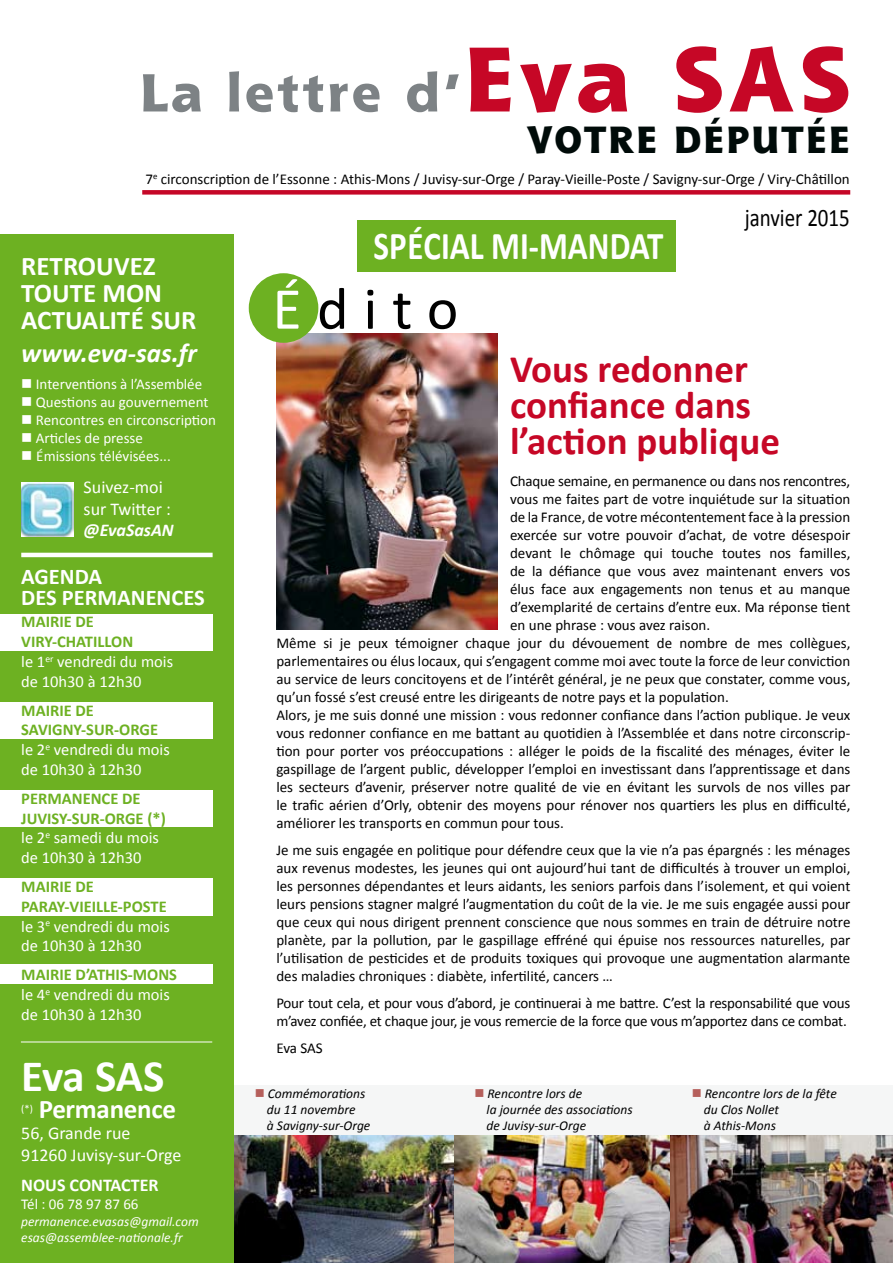
<style>
.page{position:relative;width:893px;height:1263px;background:#fff}
.page>*{position:absolute;margin:0;border:0;box-sizing:border-box;transform-origin:0 0}
.t1{font:60px "Calibri";letter-spacing:.25em;color:#000}
.t2{font:800 52.5px "Shannon ATT";letter-spacing:.055em;color:#7d8285}
.t3{font:700 45px "Calibri";letter-spacing:-.015em;color:#fff}
.t4{font:700 39.6px "Calibri";color:#fff;scale:.83 1}
.t5{font:700 39px/36px "Calibri";color:#c60726}
.t6{font:800 37.5px "Shannon ATT";letter-spacing:.04em;color:#000b09}
.t7{font:700 27px/27px "Calibri";color:#fff}
.t8{font:italic 700 27px "Calibri";color:#fff}
.t9{font:25.2px "Calibri";color:#000;scale:.83 1}
.t10{font:700 22.5px/21px "Calibri";color:#fff}
.t11{font:18px/21.6px "Calibri";color:#fff}
.t12{font:700 18px "Calibri";color:#fff}
.t13{font:italic 700 18px "Calibri";color:#fff}
.t14{font:16.5px/19.8px "Calibri";color:#fff}
.t15{font:700 16.5px/19.8px "Calibri";color:#6db122}
.t16{font:15px/18px "Calibri";color:#000;text-align:justify}
.t17{font:15px "Calibri";color:#fff}
.t18{font:italic 13.5px/16.2px "Calibri";color:#000}
.t19{font:italic 13.5px/16.2px "Calibri";color:#fff}
.t20{font:10.5px "Calibri";color:#fff}
.s1{font-size:90px;color:#c60726}
.s2{font-weight:700;color:#6db122}
.s3{font-weight:400;color:#fff}
.s4{color:#fff}
.s5{color:#b55f5b}
</style>
<div class="page">
<div style="left:234px;top:1085px;width:659px;height:74px;background:#f5f6f6"></div>
<img style="left:234px;top:1135px;width:659px;height:128px">
<div style="left:0;top:234px;width:234px;height:1029px;background:#6db122"></div>
<div style="left:142px;top:190px;width:708px;height:5px;background:#c50727"></div>
<img style="left:21px;top:482px;width:53px;height:55px">
<hr style="left:21px;top:553px;width:192px;height:4px;background:#fff">
<img style="left:276px;top:334px;width:221px;height:296px">
<div style="left:0;top:614px;width:213px;height:37px;background:#fff"></div>
<div style="left:0;top:702px;width:213px;height:37px;background:#fff"></div>
<div style="left:0;top:790px;width:213px;height:37px;background:#fff"></div>
<div style="left:0;top:878px;width:213px;height:38px;background:#fff"></div>
<hr style="left:21px;top:1042px;width:191px;height:1px;background:#fff">
<div style="left:0;top:964px;width:213px;height:20px;background:#fff"></div>
<div style="left:249px;top:273px;width:69px;height:70px;background:#6db122;border-radius:50%"></div>
<div style="left:357px;top:220px;width:319px;height:51px;background:#6db122"></div>
<h2 class="t2" style="left:140px;top:60px;width:712px">La lettre d’<span class="s1">Eva SAS</span></h2>
<h3 class="t6" style="left:527px;top:116px;width:324px">VOTRE DéPUTéE</h3>
<p class="t16" style="left:145px;top:170px;width:706px">7<sup>e</sup> circonscription de l’Essonne : Athis-Mons / Juvisy-sur-Orge / Paray-Vieille-Poste / Savigny-sur-Orge / Viry-Châtillon</p>
<h3 class="t7" style="left:21px;top:253px;width:177px">RETROUVEZ<br>TOUTE MON<br>ACTUALITé SUR</h3>
<h3 class="t8" style="left:21px;top:336px;width:177px">www.eva-sas.fr</h3>
<p class="t17" style="left:21px;top:374px;width:182px">■ Interventions à l’Assemblée</p>
<p class="t17" style="left:21px;top:392px;width:189px">■ Questions au gouvernement</p>
<p class="t17" style="left:21px;top:410px;width:196px">■ Rencontres en circonscription</p>
<p class="t17" style="left:21px;top:428px;width:123px">■ Articles de presse</p>
<p class="t17" style="left:21px;top:446px;width:151px">■ émissions télévisées...</p>
<p class="t11" style="left:84px;top:476px;width:89px">Suivez-moi sur Twitter :</p>
<p class="t13" style="left:84px;top:519px;width:92px">@EvaSasAN</p>
<h3 class="t10" style="left:21px;top:565px;width:185px">AGENDA<br>DES PERMANENCES</h3>
<p class="t14" style="left:21px;top:612px;width:153px"><span class="s2">MAIRIE DE<br>VIRY-CHATILLON<br></span>le 1<sup>er</sup> vendredi du mois de 10h30 à 12h30</p>
<p class="t14" style="left:21px;top:700px;width:150px"><span class="s2">MAIRIE DE<br>SAVIGNY-SUR-ORGE </span>le 2<sup>e</sup> vendredi du mois de 10h30 à 12h30</p>
<p class="t15" style="left:21px;top:788px;width:146px">PERMANENCE DE<br>JUVISY-SUR-ORGE (*) <span class="s3">le 2</span><sup>e</sup> <span class="s3">samedi du mois de 10h30 à 12h30</span></p>
<p class="t14" style="left:21px;top:877px;width:150px"><span class="s2">MAIRIE DE<br>PARAY-VIEILLE-POSTE </span>le 3<sup>e</sup> vendredi du mois de 10h30 à 12h30</p>
<p class="t14" style="left:21px;top:965px;width:157px"><span class="s2">MAIRIE D’ATHIS-MONS </span>le 4<sup>e</sup> vendredi du mois de 10h30 à 12h30</p>
<h3 class="t3" style="left:21px;top:1047px;width:145px">Eva SAS</h3>
<p class="t20" style="left:21px;top:1102px;width:13px">(*)</p>
<h3 class="t7" style="left:39px;top:1096px;width:139px">Permanence</h3>
<p class="t11" style="left:21px;top:1122px;width:162px">56, Grande rue<br>91260 Juvisy-sur-Orge</p>
<p class="t12" style="left:21px;top:1174px;width:139px">NOUS CONTACTER</p>
<p class="t17" style="left:21px;top:1195px;width:119px">Tél : 06 78 97 87 66</p>
<p class="t19" style="left:21px;top:1212px;width:179px">permanence.evasas@gmail.com esas@assemblee-nationale.fr</p>
<h3 class="t4" style="left:374px;top:220px;width:351px">SPéCIAL MI-MANDAT</h3>
<h1 class="t1" style="left:272px;top:271px;width:187px"><span class="s4">é</span>dito</h1>
<h3 class="t9" style="left:745px;top:202px;width:128px">janvier 2015</h3>
<h3 class="t5" style="left:510px;top:351px;width:271px">Vous redonner confiance dans l’action publique</h3>
<p class="t16" style="left:510px;top:472px;width:342px">Chaque semaine, en permanence ou dans nos rencontres,</p>
<p class="t16" style="left:510px;top:490px;width:342px">vous me faites part de votre inquiétude sur la situation</p>
<p class="t16" style="left:510px;top:508px;width:342px">de la France, de votre mécontentement face à la pression</p>
<p class="t16" style="left:510px;top:526px;width:342px">exercée sur votre pouvoir d’achat, de votre désespoir</p>
<p class="t16" style="left:510px;top:544px;width:342px">devant le chômage qui touche toutes nos familles,</p>
<p class="t16" style="left:510px;top:562px;width:342px">de la défiance que vous avez maintenant envers vos</p>
<p class="t16" style="left:510px;top:580px;width:342px">élus face aux engagements non tenus et au manque</p>
<p class="t16" style="left:510px;top:598px;width:342px">d’exemplarité de certains d’entre eux. Ma réponse tient</p>
<p class="t16" style="left:510px;top:616px;width:202px">en une phrase : vous avez raison.</p>
<p class="t16" style="left:276px;top:634px;width:575px">Même si je peux témoigner chaque jour du dévouement de nombre de mes collègues,</p>
<p class="t16" style="left:276px;top:652px;width:575px">parlementaires ou élus locaux, qui s’engagent comme moi avec toute la force de leur conviction</p>
<p class="t16" style="left:276px;top:670px;width:575px">au service de leurs concitoyens et de l’intérêt général, je ne peux que constater, comme vous,</p>
<p class="t16" style="left:276px;top:688px;width:454px">qu’un fossé s’est creusé entre les dirigeants de notre pays et la population.</p>
<p class="t16" style="left:276px;top:706px;width:575px">Alors, je me suis donné une mission : vous redonner confiance dans l’action publique. Je veux</p>
<p class="t16" style="left:276px;top:724px;width:576px">vous redonner confiance en me battant au quotidien à l’Assemblée et dans notre circonscrip-</p>
<p class="t16" style="left:276px;top:742px;width:576px">tion pour porter vos préoccupations : alléger le poids de la fiscalité des ménages, éviter le</p>
<p class="t16" style="left:276px;top:760px;width:575px">gaspillage de l’argent public, développer l’emploi en investissant dans l’apprentissage et dans</p>
<p class="t16" style="left:276px;top:778px;width:576px">les secteurs d’avenir, préserver notre qualité de vie en évitant les survols de nos villes par</p>
<p class="t16" style="left:276px;top:796px;width:576px">le trafic aérien d’Orly, obtenir des moyens pour rénover nos quartiers les plus en difficulté,</p>
<p class="t16" style="left:276px;top:814px;width:289px">améliorer les transports en commun pour tous.</p>
<p class="t16" style="left:276px;top:841px;width:576px">Je me suis engagée en politique pour défendre ceux que la vie n’a pas épargnés : les ménages aux revenus modestes, les jeunes qui ont aujourd’hui tant de difficultés à trouver un emploi, les personnes dépendantes et leurs aidants, les seniors parfois dans l’isolement, et qui voient leurs pensions stagner malgré l’augmentation du coût de la vie. Je me suis engagée aussi pour que ceux qui nous dirigent prennent conscience que nous sommes en train de détruire notre planète, par la pollution, par le gaspillage effréné qui épuise nos ressources naturelles, par l’utilisation de pesticides et de produits toxiques qui provoque une augmentation alarmante des maladies chroniques : diabète, infertilité, cancers …</p>
<p class="t16" style="left:276px;top:994px;width:575px">Pour tout cela, et pour vous d’abord, je continuerai à me battre. C’est la responsabilité que vous m’avez confiée, et chaque jour, je vous remercie de la force que vous m’apportez dans ce combat.</p>
<p class="t16" style="left:276px;top:1039px;width:48px">Eva SAS</p>
<p class="t18" style="left:267px;top:1085px;width:105px;text-indent:-12px"><span class="s5">■</span> Commémorations du 11 novembre<br>à Savigny-sur-Orge</p>
<p class="t18" style="left:487px;top:1085px;width:148px;text-indent:-12px"><span class="s5">■</span> Rencontre lors de<br>la journée des associations de Juvisy-sur-Orge</p>
<p class="t18" style="left:704px;top:1085px;width:134px;text-indent:-12px"><span class="s5">■</span> Rencontre lors de la fête du Clos Nollet<br>à Athis-Mons</p>
</div>
